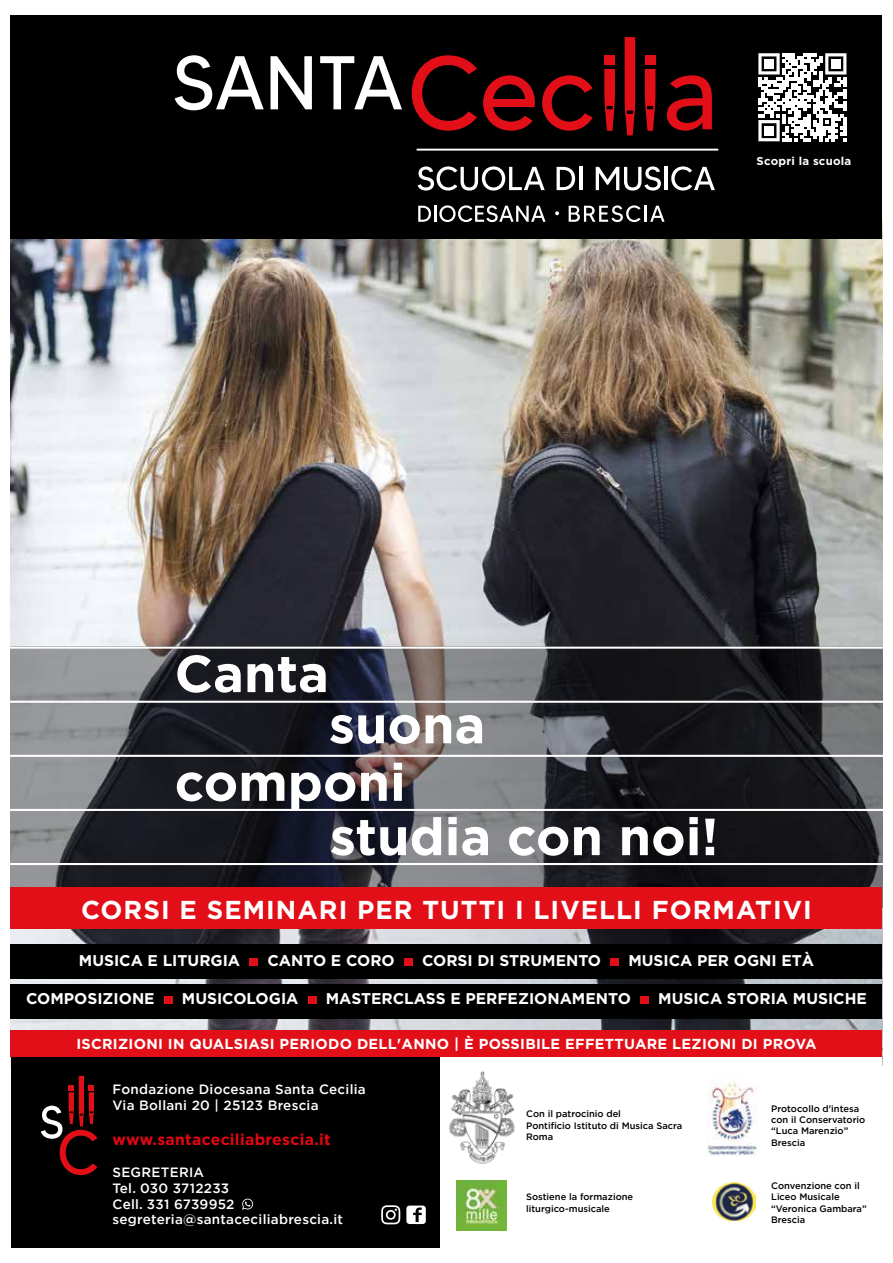
<style>
.page{position:relative;width:893px;height:1263px;background:#fff}
.page>*{position:absolute;margin:0;border:0;box-sizing:border-box;transform-origin:0 0}
.t1{font:700 52.2px "Gotham";color:#fff}
.t2{font:700 25.95px "Gotham";letter-spacing:.04em;color:#fff}
.t3{font:700 15.75px "Gotham";letter-spacing:.02em;color:#e30613}
.t4{font:700 15.6px "Gotham";color:#fff}
.t5{font:700 14.55px "Gotham";letter-spacing:.02em;color:#fff}
.t6{font:500 13.5px/15.8px "Gotham";letter-spacing:.02em;color:#fff}
.t7{font:700 11.4px "Gotham";letter-spacing:.02em;color:#fff}
.t8{font:500 9.3px/11.4px "Gotham";color:#000}
</style>
<div class="page">
<img style="left:11px;top:238px;width:871px;height:792px">
<div style="left:11px;top:15px;width:871px;height:223px;background:#000"></div>
<div style="left:11px;top:1051px;width:430px;height:197px;background:#000"></div>
<svg style="left:11px;top:649px;width:871px;height:238px;background:#3d3e43"></svg>
<div style="left:11px;top:1030px;width:871px;height:27px;background:#e30f18"></div>
<svg style="left:412px;top:55px;width:65px;height:76px"></svg>
<svg style="left:483px;top:75px;width:110px;height:56px"></svg>
<svg style="left:667px;top:75px;width:45px;height:56px"></svg>
<svg style="left:625px;top:37px;width:10px;height:98px"></svg>
<svg style="left:175px;top:55px;width:89px;height:55px"></svg>
<svg style="left:270px;top:56px;width:42px;height:53px"></svg>
<svg style="left:320px;top:56px;width:82px;height:53px"></svg>
<svg style="left:418px;top:166px;width:127px;height:25px"></svg>
<svg style="left:557px;top:167px;width:18px;height:23px"></svg>
<hr style="left:579px;top:167px;width:3px;height:23px;background:#fff">
<svg style="left:596px;top:166px;width:65px;height:25px"></svg>
<hr style="left:664px;top:167px;width:3px;height:23px;background:#fff">
<svg style="left:671px;top:166px;width:44px;height:25px"></svg>
<svg style="left:418px;top:205px;width:128px;height:17px"></svg>
<svg style="left:555px;top:211px;width:4px;height:4px"></svg>
<svg style="left:569px;top:205px;width:72px;height:17px"></svg>
<hr style="left:644px;top:206px;width:3px;height:16px;background:#fff">
<svg style="left:650px;top:206px;width:15px;height:16px"></svg>
<hr style="left:417px;top:149px;width:301px;height:2px;background:#fff">
<div style="left:604px;top:55px;width:11px;height:10px;background:#e30f18"></div>
<svg style="left:604px;top:69px;width:11px;height:62px"></svg>
<div style="left:645px;top:55px;width:10px;height:10px;background:#e30f18"></div>
<svg style="left:645px;top:69px;width:10px;height:62px"></svg>
<svg style="left:758px;top:53px;width:88px;height:88px"></svg>
<div style="left:764px;top:59px;width:10px;height:9px;background:#fff"></div>
<div style="left:831px;top:59px;width:9px;height:9px;background:#fff"></div>
<div style="left:764px;top:126px;width:10px;height:9px;background:#fff"></div>
<svg style="left:242px;top:1198px;width:11px;height:12px"></svg>
<svg style="left:41px;top:1076px;width:56px;height:99px"></svg>
<svg style="left:406px;top:1205px;width:20px;height:19px"></svg>
<svg style="left:381px;top:1205px;width:19px;height:19px"></svg>
<img style="left:707px;top:1081px;width:50px;height:75px">
<img style="left:449px;top:1071px;width:66px;height:93px">
<hr style="left:11px;top:647px;width:871px;height:2px;background:#fff">
<hr style="left:11px;top:701px;width:871px;height:2px;background:#fff">
<hr style="left:11px;top:755px;width:871px;height:2px;background:#fff">
<hr style="left:11px;top:809px;width:871px;height:2px;background:#fff">
<hr style="left:11px;top:863px;width:871px;height:2px;background:#fff">
<div style="left:11px;top:944px;width:871px;height:35px;background:#000"></div>
<div style="left:11px;top:984px;width:871px;height:34px;background:#000"></div>
<div style="left:11px;top:887px;width:871px;height:42px;background:#e30f18"></div>
<img style="left:712px;top:1183px;width:43px;height:37px">
<img style="left:457px;top:1180px;width:50px;height:50px">
<div style="left:250px;top:958px;width:8px;height:8px;background:#e30f18"></div>
<div style="left:404px;top:958px;width:9px;height:8px;background:#e30f18"></div>
<div style="left:610px;top:958px;width:9px;height:8px;background:#e30f18"></div>
<div style="left:164px;top:996px;width:9px;height:8px;background:#e30f18"></div>
<div style="left:308px;top:996px;width:8px;height:8px;background:#e30f18"></div>
<div style="left:640px;top:996px;width:9px;height:8px;background:#e30f18"></div>
<p class="t7" style="left:757px;top:154px;width:96px">Scopri la scuola</p>
<h1 class="t1" style="left:175px;top:643px;width:156px">Canta</h1>
<h1 class="t1" style="left:329px;top:695px;width:158px">suona</h1>
<h1 class="t1" style="left:175px;top:752px;width:233px">componi</h1>
<h1 class="t1" style="left:330px;top:806px;width:390px">studia con noi!</h1>
<h2 class="t2" style="left:81px;top:895px;width:732px">CORSI E SEMINARI PER TUTTI I LIVELLI FORMATIVI</h2>
<h3 class="t4" style="left:79px;top:951px;width:163px">MUSICA E LITURGIA</h3>
<h3 class="t4" style="left:267px;top:951px;width:129px">CANTO E CORO</h3>
<h3 class="t4" style="left:422px;top:951px;width:181px">CORSI DI STRUMENTO</h3>
<h3 class="t4" style="left:628px;top:951px;width:187px">MUSICA PER OGNI ETÀ</h3>
<h3 class="t4" style="left:26px;top:989px;width:130px">COMPOSIZIONE</h3>
<h3 class="t4" style="left:182px;top:989px;width:118px">MUSICOLOGIA</h3>
<h3 class="t4" style="left:326px;top:989px;width:307px">MASTERCLASS E PERFEZIONAMENTO</h3>
<h3 class="t4" style="left:658px;top:989px;width:210px">MUSICA STORIA MUSICHE</h3>
<h3 class="t5" style="left:76px;top:1036px;width:742px">ISCRIZIONI IN QUALSIASI PERIODO DELL'ANNO | È POSSIBILE EFFETTUARE LEZIONI DI PROVA</h3>
<h3 class="t6" style="left:112px;top:1081px;width:255px">Fondazione Diocesana Santa Cecilia<br>Via Bollani 20 | 25123 Brescia</h3>
<h3 class="t3" style="left:112px;top:1130px;width:220px">www.santaceciliabrescia.it</h3>
<h3 class="t6" style="left:112px;top:1164px;width:232px">SEGRETERIA<br>Tel. 030 3712233<br>Cell. 331 6739952 segreteria@santaceciliabrescia.it</h3>
<p class="t8" style="left:526px;top:1108px;width:158px">Con il patrocinio del<br>Pontificio Istituto di Musica Sacra<br>Roma</p>
<p class="t8" style="left:526px;top:1191px;width:109px">Sostiene la formazione liturgico-musicale</p>
<p class="t8" style="left:771px;top:1102px;width:96px">Protocollo d'intesa con il Conservatorio “Luca Marenzio”<br>Brescia</p>
<p class="t8" style="left:771px;top:1180px;width:97px">Convenzione con il<br>Liceo Musicale “Veronica Gambara”<br>Brescia</p>
</div>
